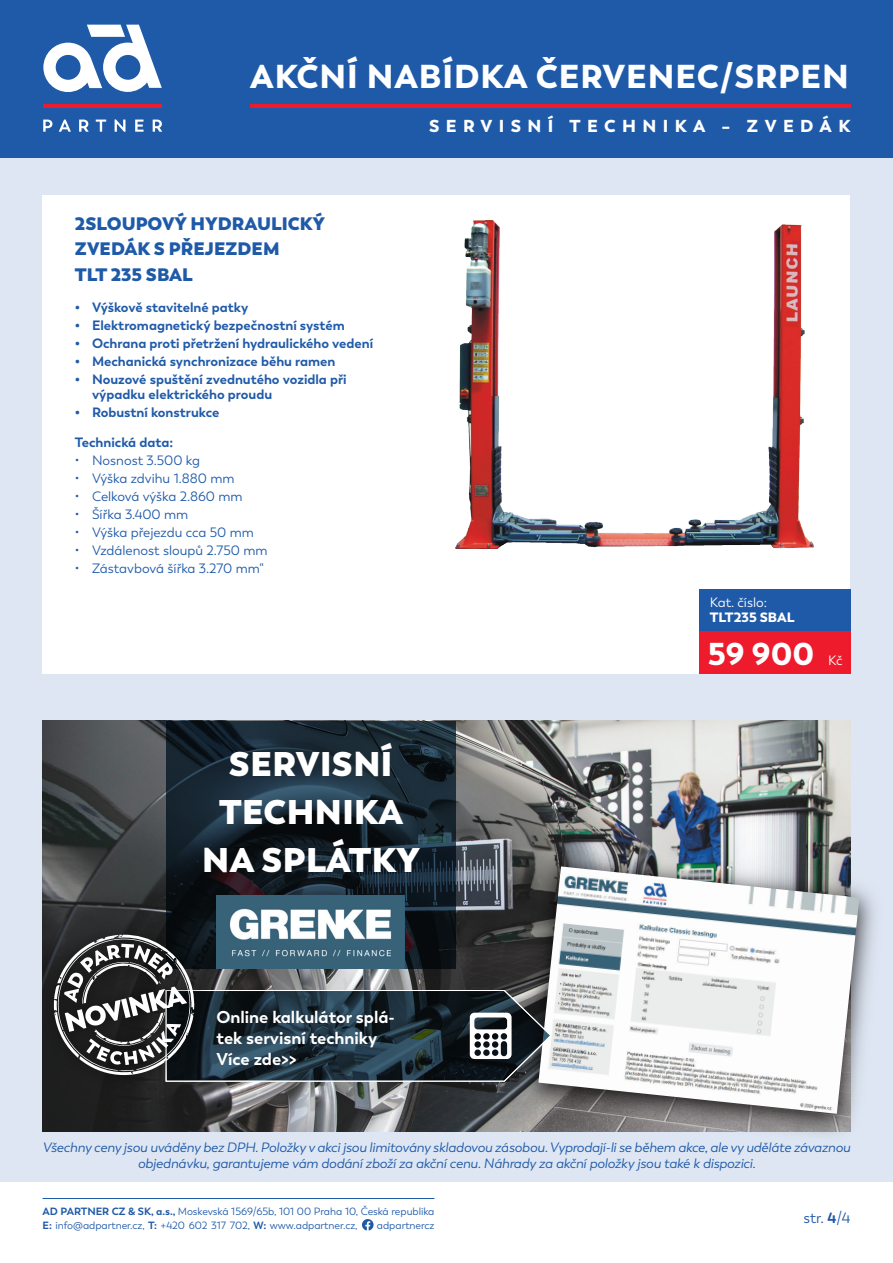
<style>
.page{position:relative;width:893px;height:1263px;background:#fff}
.page>*{position:absolute;margin:0;border:0;box-sizing:border-box;transform-origin:0 0}
.t1{font:800 34.05px/47.7px "Trenda";letter-spacing:.01em;color:#fff;text-align:center}
.t2{font:900 33px "Trenda";letter-spacing:.025em;color:#fff}
.t3{font:900 31.5px "Trenda";color:#fff}
.t4{font:800 18px/25.5px "Trenda";color:#1f5aa9}
.t5{font:900 17.25px "Trenda";letter-spacing:.37em;color:#fff}
.t6{font:700 17.1px/21.3px "Trenda";color:#fff}
.t7{font:15px "Trenda";color:#1f5aa9}
.t8{font:700 13.5px/15px "Trenda";color:#1f5aa9}
.t9{font:italic 13.5px/16.2px "Trenda";letter-spacing:-.01em;color:#1f5aa9;text-align:center;scale:1.04 1}
.t10{font:13.5px "Trenda";color:#1f5aa9}
.t11{font:13.5px "Trenda";color:#fff}
.t12{font:900 13.5px "Trenda";color:#fff}
.t13{font:10.5px/13.5px "Trenda";color:#1f5aa9}
.s1{font-weight:700}
.s2{font-weight:700;color:#fff}
</style>
<div class="page">
<div style="left:0;top:157px;width:893px;height:1025px;background:#dde6f2"></div>
<hr style="left:43px;top:1198px;width:391px;height:1px;background:#1f5aa9">
<svg style="left:362px;top:1219px;width:12px;height:11px"></svg>
<div style="left:43px;top:196px;width:807px;height:478px;background:#fff"></div>
<img style="left:43px;top:721px;width:807px;height:410px">
<img style="left:455px;top:220px;width:359px;height:329px">
<div style="left:699px;top:589px;width:151px;height:42px;background:#1f5aa9"></div>
<div style="left:699px;top:631px;width:151px;height:43px;background:#ee1b2d"></div>
<img style="left:509px;top:841px;width:366px;height:293px">
<img style="left:538px;top:866px;width:321px;height:248px">
<svg style="left:166px;top:721px;width:289px;height:213px"></svg>
<img style="left:217px;top:895px;width:188px;height:39px">
<img style="left:42px;top:916px;width:171px;height:178px">
<svg style="left:50px;top:934px;width:502px;height:148px"></svg>
<div style="left:0;top:0;width:893px;height:157px;background:#1f5aa9"></div>
<hr style="left:43px;top:104px;width:119px;height:3px;background:#ee1b2d">
<svg style="left:43px;top:25px;width:119px;height:67px"></svg>
<svg style="left:43px;top:120px;width:9px;height:12px"></svg>
<svg style="left:58px;top:120px;width:13px;height:12px"></svg>
<svg style="left:79px;top:120px;width:10px;height:12px"></svg>
<svg style="left:95px;top:120px;width:11px;height:12px"></svg>
<svg style="left:114px;top:119px;width:11px;height:13px"></svg>
<svg style="left:135px;top:120px;width:9px;height:12px"></svg>
<svg style="left:152px;top:120px;width:10px;height:12px"></svg>
<hr style="left:250px;top:104px;width:600px;height:3px;background:#ee1b2d">
<h2 class="t2" style="left:250px;top:55px;width:600px">AKČNÍ NABÍDKA ČERVENEC/SRPEN</h2>
<p class="t5" style="left:429px;top:114px;width:423px">SERVISNÍ TECHNIKA – ZVEDÁK</p>
<h3 class="t4" style="left:75px;top:211px;width:252px">2SLOUPOVÝ HYDRAULICKÝ<br>ZVEDÁK S PŘEJEZDEM<br>TLT 235 SBAL</h3>
<p class="t8" style="left:75px;top:300px;width:175px">• Výškově stavitelné patky</p>
<p class="t8" style="left:75px;top:318px;width:271px">• Elektromagnetický bezpečnostní systém</p>
<p class="t8" style="left:75px;top:336px;width:300px">• Ochrana proti přetržení hydraulického vedení</p>
<p class="t8" style="left:75px;top:354px;width:262px">• Mechanická synchronizace běhu ramen</p>
<p class="t8" style="left:92px;top:372px;width:256px;text-indent:-17px">• Nouzové spuštění zvednutého vozidla při výpadku elektrického proudu</p>
<p class="t8" style="left:75px;top:405px;width:146px">• Robustní konstrukce</p>
<p class="t8" style="left:75px;top:435px;width:100px">Technická data:</p>
<p class="t10" style="left:75px;top:452px;width:127px">• Nosnost 3.500 kg</p>
<p class="t10" style="left:75px;top:470px;width:161px">• Výška zdvihu 1.880 mm</p>
<p class="t10" style="left:75px;top:488px;width:169px">• Celková výška 2.860 mm</p>
<p class="t10" style="left:75px;top:506px;width:115px">• Šířka 3.400 mm</p>
<p class="t10" style="left:75px;top:524px;width:180px">• Výška přejezdu cca 50 mm</p>
<p class="t10" style="left:75px;top:542px;width:194px">• Vzdálenost sloupů 2.750 mm</p>
<p class="t10" style="left:75px;top:560px;width:190px">• Zástavbová šířka 3.270 mm"</p>
<h1 class="t1" style="left:202px;top:740px;width:219px">SERVISNÍ<br>TECHNIKA<br>NA SPLÁTKY</h1>
<p class="t11" style="left:710px;top:595px;width:59px">Kat. číslo:</p>
<p class="t12" style="left:710px;top:609px;width:86px">TLT235 SBAL</p>
<h3 class="t3" style="left:708px;top:633px;width:108px">59 900</h3>
<p class="t11" style="left:828px;top:652px;width:16px">Kč</p>
<p class="t6" style="left:217px;top:1006px;width:180px">Online kalkulátor splá&shy;tek servisní techniky<br>Více zde&gt;&gt;</p>
<p class="t9" style="left:43px;top:1139px;width:778px">Všechny ceny jsou uváděny bez DPH. Položky v akci jsou limitovány skladovou zásobou. Vyprodají-li se během akce, ale vy uděláte závaznou objednávku, garantujeme vám dodání zboží za akční cenu. Náhrady za akční položky jsou také k dispozici.</p>
<p class="t13" style="left:43px;top:1205px;width:393px"><span class="s1">AD PARTNER CZ &amp; SK, a.s.,</span> Moskevská 1569/65b, 101 00 Praha 10, Česká republika<br><span class="s1">E:</span> info@adpartner.cz, <span class="s1">T:</span> +420 602 317 702, <span class="s1">W:</span> www.adpartner.cz, <span class="s2">F:</span> adpartnercz</p>
<p class="t7" style="left:803px;top:1209px;width:49px">str. <span class="s1">4</span>/4</p>
</div>
